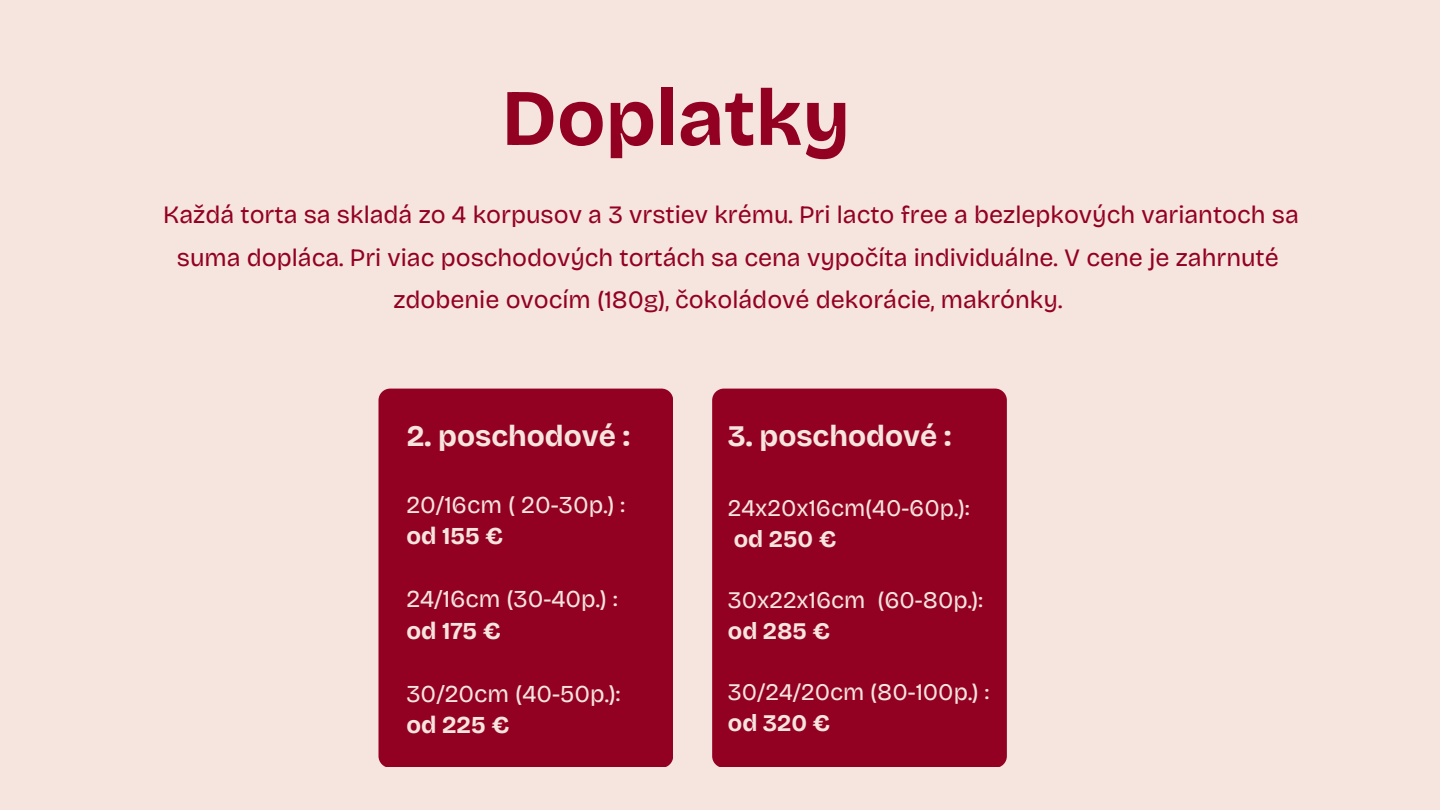
<style>
.page{position:relative;width:1440px;height:810px;background:#f6e4de}
.page>*{position:absolute;margin:0;border:0;box-sizing:border-box;transform-origin:0 0}
.t1{font:700 80px "Bricolage Grotesque";color:#930122}
.t2{font:700 29.8px "Bricolage Grotesque";color:#f6e4de}
.t3{font:25px/42.8px "Bricolage Grotesque";color:#930122;text-align:center}
.t4{font:24.3px "Bricolage Grotesque";color:#f6e4de}
.t5{font:700 24.3px "Bricolage Grotesque";color:#f6e4de}
.t6{font:23.8px "Bricolage Grotesque";color:#f6e4de}
.t7{font:700 23.8px "Bricolage Grotesque";color:#f6e4de}
</style>
<div class="page">
<div style="left:378px;top:389px;width:295px;height:378px;background:#930122;border-radius:12px"></div>
<div style="left:712px;top:389px;width:295px;height:378px;background:#930122;border-radius:12px"></div>
<h1 class="t1" style="left:502px;top:71px;width:350px">Doplatky</h1>
<p class="t3" style="left:163px;top:193px;width:1137px">Každá torta sa skladá zo 4 korpusov a 3 vrstiev krému. Pri lacto free a bezlepkových variantoch sa suma dopláca. Pri viac poschodových tortách sa cena vypočíta individuálne. V cene je zahrnuté zdobenie ovocím (180g), čokoládové dekorácie, makrónky.</p>
<p class="t2" style="left:407px;top:419px;width:225px">2. poschodové :</p>
<p class="t4" style="left:406px;top:490px;width:220px">20/16cm ( 20-30p.) :</p>
<p class="t5" style="left:406px;top:522px;width:98px">od 155 €</p>
<p class="t4" style="left:406px;top:585px;width:213px">24/16cm (30-40p.) :</p>
<p class="t5" style="left:406px;top:616px;width:96px">od 175 €</p>
<p class="t4" style="left:406px;top:679px;width:215px">30/20cm (40-50p.):</p>
<p class="t5" style="left:406px;top:711px;width:105px">od 225 €</p>
<p class="t2" style="left:728px;top:419px;width:225px">3. poschodové :</p>
<p class="t6" style="left:728px;top:494px;width:243px">24x20x16cm(40-60p.):</p>
<p class="t7" style="left:734px;top:525px;width:104px">od 250 €</p>
<p class="t6" style="left:728px;top:586px;width:257px">30x22x16cm (60-80p.):</p>
<p class="t7" style="left:728px;top:617px;width:104px">od 285 €</p>
<p class="t6" style="left:728px;top:678px;width:263px">30/24/20cm (80-100p.) :</p>
<p class="t7" style="left:728px;top:709px;width:104px">od 320 €</p>
</div>
